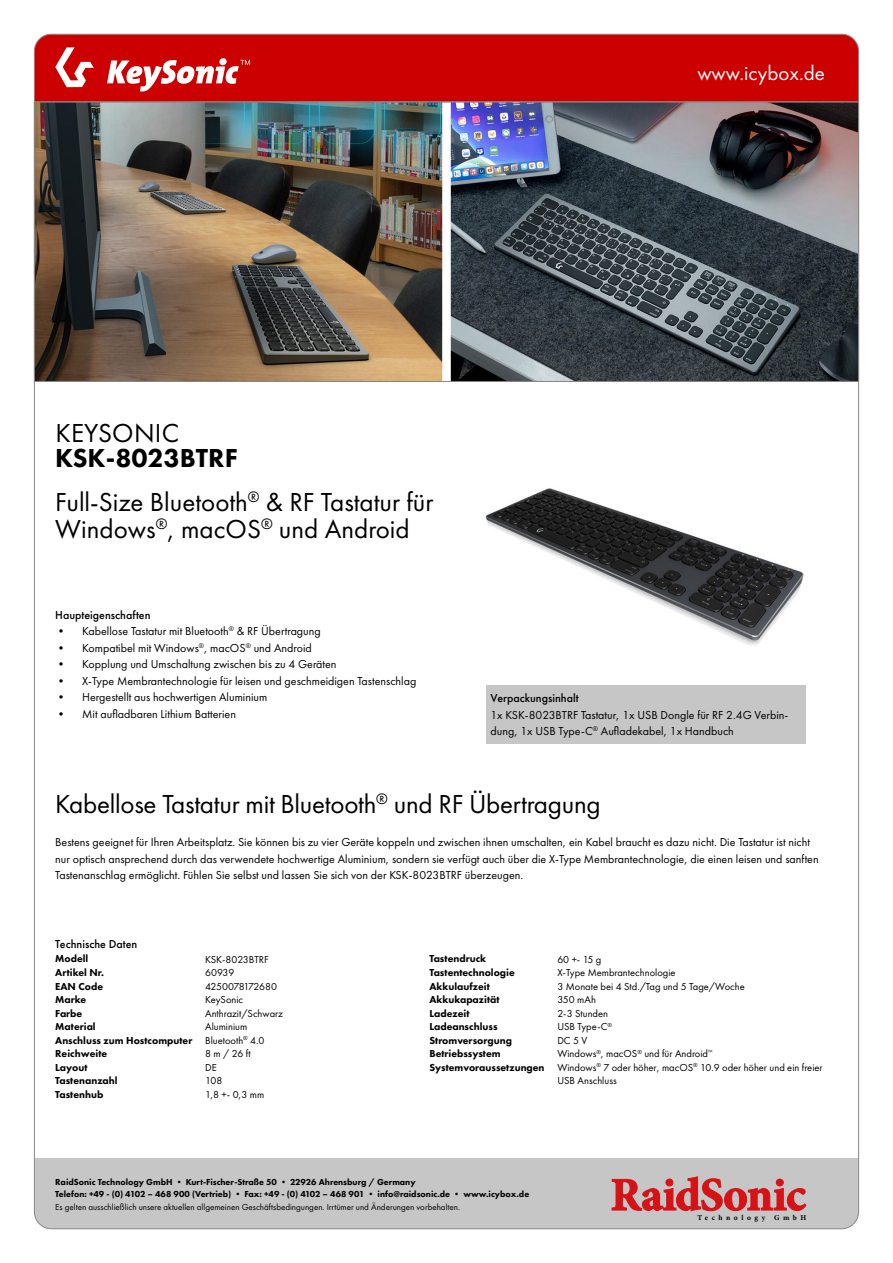
<style>
.page{position:relative;width:893px;height:1263px;background:#fff}
.page>*{position:absolute;margin:0;border:0;box-sizing:border-box;transform-origin:0 0}
.t1{font:27px/27px "Futura PT";color:#000}
.t2{font:800 27px "Futura PT";color:#000}
.t3{font:21px "Futura PT";color:#fff}
.t4{font:12px/16.5px "Futura PT";color:#000}
.t5{font:500 12px "Futura PT";color:#000}
.t6{font:10.5px/13.5px "Futura PT";color:#000}
.t7{font:800 10.5px/13.5px "Futura PT";color:#000}
.t8{font:800 9px/12px "Futura PT";color:#000}
.t9{font:9px "Futura PT";color:#000}
.t10{font:700 7.5px "Minion Pro";letter-spacing:.47em;color:#000}
</style>
<div class="page">
<img style="left:36px;top:102px;width:821px;height:280px">
<img style="left:485px;top:488px;width:319px;height:158px">
<div style="left:34px;top:1159px;width:825px;height:70px;background:#c6c6c6"></div>
<svg style="left:612px;top:1176px;width:194px;height:35px"></svg>
<div style="left:34px;top:34px;width:825px;height:68px;background:#c00"></div>
<div style="left:486px;top:685px;width:320px;height:59px;background:#c6c6c6"></div>
<svg style="left:55px;top:47px;width:39px;height:40px"></svg>
<svg style="left:107px;top:58px;width:143px;height:34px"></svg>
<h2 class="t3" style="left:697px;top:60px;width:129px">www.icybox.de</h2>
<h1 class="t1" style="left:55px;top:419px;width:125px">KEYSONIC</h1>
<h1 class="t2" style="left:55px;top:441px;width:184px">KSK-8023BTRF</h1>
<h1 class="t1" style="left:55px;top:488px;width:380px">Full-Size Bluetooth<sup>®</sup> &amp; RF Tastatur für<br>Windows<sup>®</sup>, macOS<sup>®</sup> und Android</h1>
<p class="t5" style="left:55px;top:607px;width:97px">Haupteigenschaften</p>
<p class="t4" style="left:55px;top:623px;width:267px">• Kabellose Tastatur mit Bluetooth<sup>®</sup> &amp; RF Übertragung</p>
<p class="t4" style="left:55px;top:639px;width:258px">• Kompatibel mit Windows<sup>®</sup>, macOS<sup>®</sup> und Android</p>
<p class="t4" style="left:55px;top:656px;width:283px">• Kopplung und Umschaltung zwischen bis zu 4 Geräten</p>
<p class="t4" style="left:55px;top:672px;width:363px">• X-Type Membrantechnologie für leisen und geschmeidigen Tastenschlag</p>
<p class="t4" style="left:55px;top:689px;width:214px">• Hergestellt aus hochwertigen Aluminium</p>
<p class="t4" style="left:55px;top:705px;width:182px">• Mit aufladbaren Lithium Batterien</p>
<p class="t5" style="left:490px;top:691px;width:90px">Verpackungsinhalt</p>
<p class="t4" style="left:490px;top:707px;width:299px">1x KSK-8023BTRF Tastatur, 1x USB Dongle für RF 2.4G Verbin&shy;dung, 1x USB Type-C<sup>®</sup> Aufladekabel, 1x Handbuch</p>
<h1 class="t1" style="left:55px;top:790px;width:547px">Kabellose Tastatur mit Bluetooth<sup>®</sup> und RF Übertragung</h1>
<p class="t4" style="left:55px;top:834px;width:765px">Bestens geeignet für Ihren Arbeitsplatz. Sie können bis zu vier Geräte koppeln und zwischen ihnen umschalten, ein Kabel braucht es dazu nicht. Die Tastatur ist nicht nur optisch ansprechend durch das verwendete hochwertige Aluminium, sondern sie verfügt auch über die X-Type Membrantechnologie, die einen leisen und sanften<br>Tastenanschlag ermöglicht. Fühlen Sie selbst und lassen Sie sich von der KSK-8023BTRF überzeugen.</p>
<p class="t5" style="left:55px;top:937px;width:84px">Technische Daten</p>
<p class="t7" style="left:55px;top:952px;width:139px">Modell<br>Artikel Nr.<br>EAN Code<br>Marke<br>Farbe<br>Material<br>Anschluss zum Hostcomputer<br>Reichweite<br>Layout<br>Tastenanzahl<br>Tastenhub</p>
<p class="t6" style="left:205px;top:952px;width:79px">KSK-8023BTRF<br>60939<br>4250078172680<br>KeySonic<br>Anthrazit/Schwarz<br>Aluminium<br>Bluetooth<sup>®</sup> 4.0<br>8 m / 26 ft<br>DE<br>108<br>1,8 +- 0,3 mm</p>
<p class="t6" style="left:557px;top:952px;width:267px">60 +- 15 g<br>X-Type Membrantechnologie<br>3 Monate bei 4 Std./Tag und 5 Tage/Woche<br>350 mAh<br>2-3 Stunden<br>USB Type-C<sup>®<br></sup>DC 5 V<br>Windows<sup>®</sup>, macOS<sup>®</sup> und für Android<sup>™<br></sup>Windows<sup>®</sup> 7 oder höher, macOS<sup>®</sup> 10.9 oder höher und ein freier<br>USB Anschluss</p>
<p class="t7" style="left:429px;top:952px;width:117px">Tastendruck<br>Tastentechnologie<br>Akkulaufzeit<br>Akkukapazität<br>Ladezeit<br>Ladeanschluss<br>Stromversorgung<br>Betriebssystem<br>Systemvoraussetzungen</p>
<p class="t8" style="left:55px;top:1175px;width:475px">RaidSonic Technology GmbH • Kurt-Fischer-Straße 50 • 22926 Ahrensburg / Germany<br>Telefon: +49 - (0) 4102 – 468 900 (Vertrieb) • Fax: +49 - (0) 4102 – 468 901 • info@raidsonic.de • www.icybox.de</p>
<p class="t9" style="left:55px;top:1202px;width:406px">Es gelten ausschließlich unsere aktuellen allgemeinen Geschäftsbedingungen. Irrtümer und Änderungen vorbehalten.</p>
<p class="t10" style="left:697px;top:1212px;width:110px">Technology GmbH</p>
</div>
